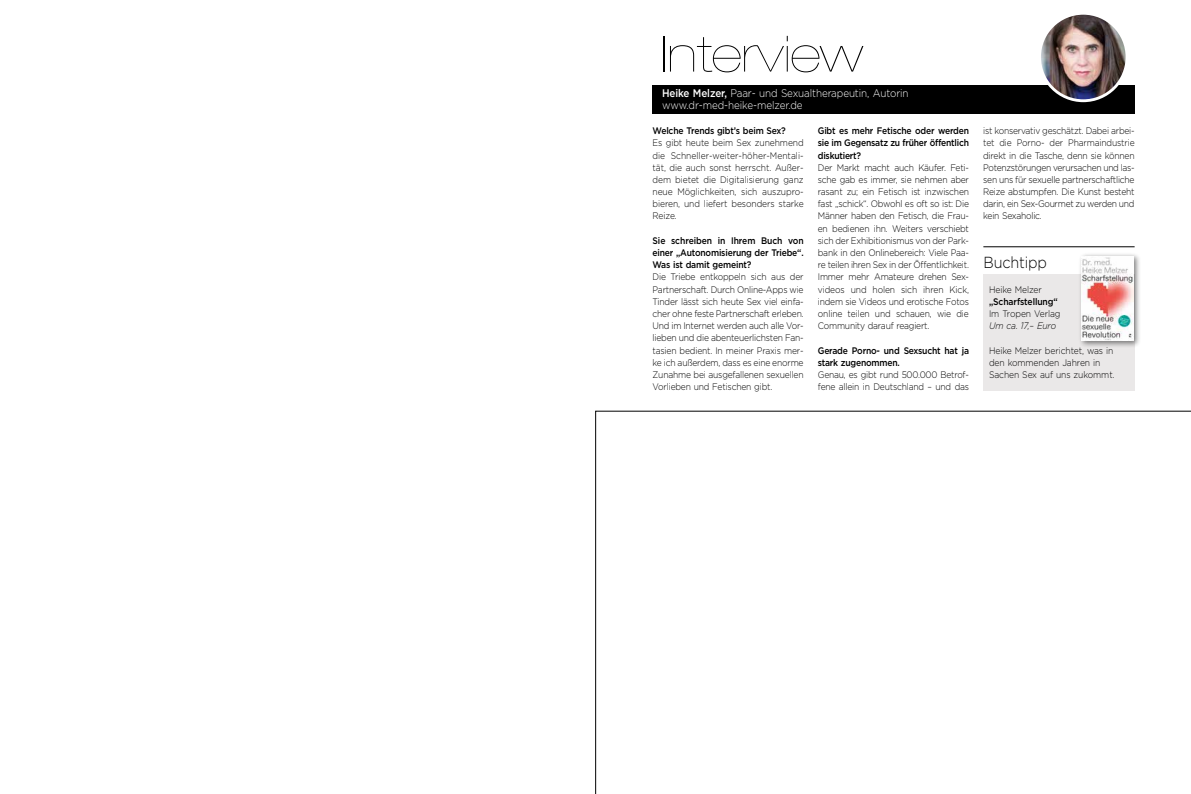
<style>
.page{position:relative;width:1191px;height:794px;background:#fff}
.page>*{position:absolute;margin:0;border:0;box-sizing:border-box;transform-origin:0 0}
.t1{font:200 expanded 50px "Helvetica Neue LT Pro";color:#000}
.t2{font:300 16px "Gotham";letter-spacing:-.01em;color:#000;scale:.9 1}
.t3{font:300 11px/12px "Gotham";letter-spacing:-.01em;color:#fff;scale:.9 1}
.t4{font:300 9.5px/12.2px "Gotham";letter-spacing:-.02em;color:#000;text-align:justify;scale:.9 1}
.t5{font:500 9.5px/12.2px "Gotham";letter-spacing:-.025em;color:#000;text-align:justify;scale:.9 1}
.t6{font:italic 300 9.5px "Gotham";letter-spacing:-.01em;color:#000;scale:.9 1}
.s1{font-weight:500}
</style>
<div class="page">
<div style="left:652px;top:85px;width:482px;height:29px;background:#000"></div>
<img style="left:1039px;top:13px;width:88px;height:88px;border-radius:44px">
<div style="left:1038px;top:12px;width:90px;height:90px;border:3px solid #fff;border-radius:50%"></div>
<div style="left:983px;top:274px;width:151px;height:116px;background:#eae8e8"></div>
<div style="left:1078px;top:252px;width:62px;height:96px;background:#000;opacity:.5"></div>
<img style="left:1081px;top:256px;width:52px;height:85px">
<hr style="left:983px;top:247px;width:151px;height:1px;background:#000">
<svg style="left:595px;top:411px;width:596px;height:383px"></svg>
<h1 class="t1" style="left:660px;top:25px;width:204px">Interview</h1>
<p class="t3" style="left:662px;top:87px;width:275px"><span class="s1">Heike Melzer,</span> Paar- und Sexualtherapeutin, Autorin www.dr-med-heike-melzer.de</p>
<p class="t5" style="left:652px;top:124px;width:150px">Welche Trends gibt’s beim Sex?</p>
<p class="t4" style="left:652px;top:137px;width:169px">Es gibt heute beim Sex zunehmend die Schneller-weiter-höher-Mentali&shy;tät, die auch sonst herrscht. Außer&shy;dem bietet die Digitalisierung ganz neue Möglichkeiten, sich auszupro&shy;bieren, und liefert besonders starke Reize.</p>
<p class="t5" style="left:652px;top:234px;width:169px">Sie schreiben in Ihrem Buch von einer „Autonomisierung der Triebe“.<br>Was ist damit gemeint?</p>
<p class="t4" style="left:652px;top:271px;width:169px">Die Triebe entkoppeln sich aus der Partnerschaft. Durch Online-Apps wie Tinder lässt sich heute Sex viel einfa&shy;cher ohne feste Partnerschaft erleben.<br>Und im I nternet werden auch alle Vor&shy;lieben und die abenteuerlichsten Fan&shy;tasien bedient. I n meiner Praxis mer&shy;ke ich außerdem, dass es eine enorme Zunahme bei ausgefallenen sexuellen Vorlieben und Fetischen gibt.</p>
<p class="t5" style="left:818px;top:124px;width:169px">Gibt es mehr Fetische oder werden sie im Gegensatz zu früher öffentlich diskutiert?</p>
<p class="t4" style="left:818px;top:161px;width:169px">Der Markt macht auch Käufer. Feti&shy;sche gab es immer, sie nehmen aber rasant zu; ein Fetisch ist inzwischen fast „schick“. Obwohl es oft so ist: Die Männer haben den Fetisch, die Frau&shy;en bedienen ihn. Weiters verschiebt sich der Exhibitionismus von der Park&shy;bank in den Onlinebereich: Viele Paa&shy;re teilen ihren Sex in der Öffentlichkeit.<br>I mmer mehr Amateure drehen Sex&shy;videos und holen sich ihren Kick, indem sie Videos und erotische Fotos online teilen und schauen, wie die Community darauf reagiert.</p>
<p class="t5" style="left:818px;top:344px;width:169px">Gerade Porno- und Sexsucht hat ja stark zugenommen.</p>
<p class="t4" style="left:818px;top:368px;width:169px">Genau, es gibt rund 500.000 Betrof&shy;fene allein in Deutschland – und das</p>
<p class="t4" style="left:983px;top:124px;width:170px">ist konservativ geschätzt. Dabei arbei&shy;tet die Porno- der Pharmaindustrie direkt in die Tasche, denn sie können Potenzstörungen verursachen und las&shy;sen uns für sexuelle partnerschaftliche Reize abstumpfen. Die Kunst besteht darin, ein Sex-Gourmet zu werden und kein Sexaholic.</p>
<h2 class="t2" style="left:983px;top:252px;width:72px">Buchtipp</h2>
<p class="t4" style="left:989px;top:283px;width:60px">Heike Melzer</p>
<p class="t5" style="left:989px;top:295px;width:78px">„Scharfstellung“</p>
<p class="t4" style="left:989px;top:307px;width:81px">I m Tropen Verlag</p>
<p class="t6" style="left:989px;top:320px;width:76px">Um ca. 17,– Euro</p>
<p class="t4" style="left:989px;top:344px;width:141px;text-align:left">Heike Melzer berichtet, was in den kommenden Jahren in<br>Sachen Sex auf uns zukommt.</p>
</div>
